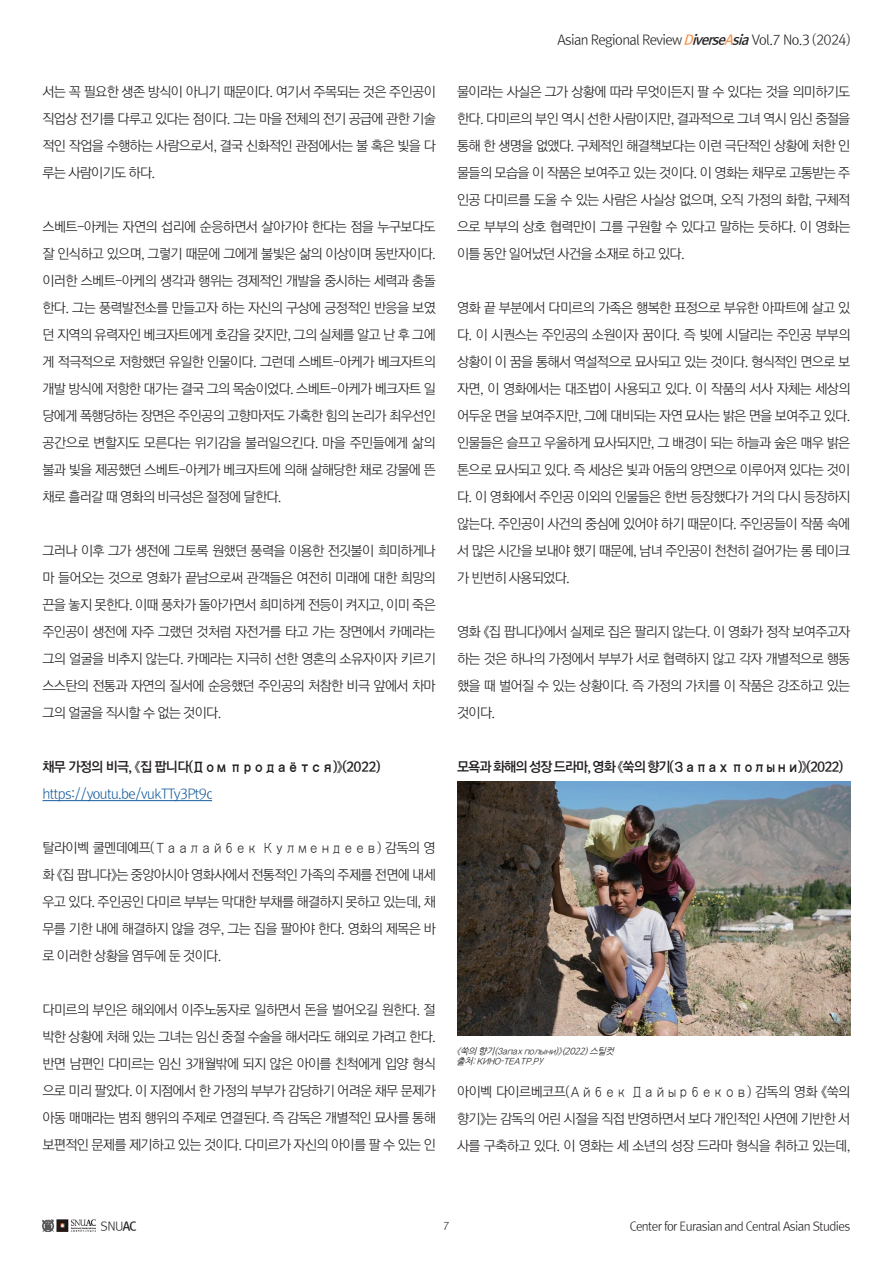
<style>
.page{position:relative;width:893px;height:1263px;background:#fff}
.page>*{position:absolute;margin:0;border:0;box-sizing:border-box;transform-origin:0 0}
.t1{font:13.5px/27px "Rix Go L";letter-spacing:-.05em;color:#231f20;text-align:justify}
.t2{font:13.5px "Rix Go B";letter-spacing:-.075em;color:#231f20}
.t3{font:13.5px "Rix Go B";letter-spacing:-.05em;color:#231f20}
.t4{font:13.5px "Rix Go L";letter-spacing:-.05em;color:#175d9e}
.t5{font:12px "Rix Go L";letter-spacing:-.05em;color:#231f20}
.t6{font:10.5px "Rix Go L";color:#231f20}
.t7{font:italic 9px/10.8px "Nanum Gothic";color:#231f20}
.s1{font-family:"Rix Go B";font-style:italic;color:#f69450}
.s2{font-family:"Rix Go B";font-style:italic}
.s3{font-family:"Rix Go B"}
</style>
<div class="page">
<img style="left:43px;top:1220px;width:53px;height:12px">
<hr style="left:43px;top:800px;width:169px;height:1px;background:#175d9e">
<img style="left:457px;top:781px;width:393px;height:255px">
<p class="t1" style="left:43px;top:78px;width:395px">서는 꼭 필요한 생존 방식이 아니기 때문이다. 여기서 주목되는 것은 주인공이 직업상 전기를 다루고 있다는 점이다. 그는 마을 전체의 전기 공급에 관한 기술 적인 작업을 수행하는 사람으로서, 결국 신화적인 관점에서는 불 혹은 빛을 다 루는 사람이기도 하다.</p>
<p class="t1" style="left:43px;top:213px;width:395px">스베트-아케는 자연의 섭리에 순응하면서 살아가야 한다는 점을 누구보다도 잘 인식하고 있으며, 그렇기 때문에 그에게 불빛은 삶의 이상이며 동반자이다. 이러한 스베트-아케의 생각과 행위는 경제적인 개발을 중시하는 세력과 충돌 한다. 그는 풍력발전소를 만들고자 하는 자신의 구상에 긍정적인 반응을 보였 던 지역의 유력자인 베크자트에게 호감을 갖지만, 그의 실체를 알고 난 후 그에 게 적극적으로 저항했던 유일한 인물이다. 그런데 스베트-아케가 베크자트의 개발 방식에 저항한 대가는 결국 그의 목숨이었다. 스베트-아케가 베크자트 일 당에게 폭행당하는 장면은 주인공의 고향마저도 가혹한 힘의 논리가 최우선인 공간으로 변할지도 모른다는 위기감을 불러일으킨다. 마을 주민들에게 삶의 불과 빛을 제공했던 스베트-아케가 베크자트에 의해 살해당한 채로 강물에 뜬 채로 흘러갈 때 영화의 비극성은 절정에 달한다.</p>
<p class="t1" style="left:43px;top:537px;width:395px">그러나 이후 그가 생전에 그토록 원했던 풍력을 이용한 전깃불이 희미하게나 마 들어오는 것으로 영화가 끝남으로써 관객들은 여전히 미래에 대한 희망의 끈을 놓지 못한다. 이때 풍차가 돌아가면서 희미하게 전등이 켜지고, 이미 죽은 주인공이 생전에 자주 그랬던 것처럼 자전거를 타고 가는 장면에서 카메라는 그의 얼굴을 비추지 않는다. 카메라는 지극히 선한 영혼의 소유자이자 키르기 스스탄의 전통과 자연의 질서에 순응했던 주인공의 처참한 비극 앞에서 차마 그의 얼굴을 직시할 수 없는 것이다.</p>
<p class="t3" style="left:43px;top:758px;width:339px">채무 가정의 비극, 《집 팝니다(Дом продаётся)》(2022)</p>
<p class="t4" style="left:43px;top:785px;width:172px">https://youtu.be/vukTTy3Pt9c</p>
<p class="t1" style="left:43px;top:834px;width:395px">탈라이벡 쿨멘데예프(Таалайбек Кулмендеев) 감독의 영 화 《집 팝니다》는 중앙아시아 영화사에서 전통적인 가족의 주제를 전면에 내세 우고 있다. 주인공인 다미르 부부는 막대한 부채를 해결하지 못하고 있는데, 채 무를 기한 내에 해결하지 않을 경우, 그는 집을 팔아야 한다. 영화의 제목은 바 로 이러한 상황을 염두에 둔 것이다.</p>
<p class="t1" style="left:43px;top:996px;width:395px">다미르의 부인은 해외에서 이주노동자로 일하면서 돈을 벌어오길 원한다. 절 박한 상황에 처해 있는 그녀는 임신 중절 수술을 해서라도 해외로 가려고 한다. 반면 남편인 다미르는 임신 3개월밖에 되지 않은 아이를 친척에게 입양 형식 으로 미리 팔았다. 이 지점에서 한 가정의 부부가 감당하기 어려운 채무 문제가 아동 매매라는 범죄 행위의 주제로 연결된다. 즉 감독은 개별적인 묘사를 통해 보편적인 문제를 제기하고 있는 것이다. 다미르가 자신의 아이를 팔 수 있는 인</p>
<p class="t1" style="left:557px;top:26px;width:294px">Asian Regional Review <span class="s1">D</span><span class="s2">iverse</span><span class="s1">A</span><span class="s2">sia</span> Vol.7 No.3 (2024)</p>
<p class="t1" style="left:457px;top:78px;width:395px">물이라는 사실은 그가 상황에 따라 무엇이든지 팔 수 있다는 것을 의미하기도 한다. 다미르의 부인 역시 선한 사람이지만, 결과적으로 그녀 역시 임신 중절을 통해 한 생명을 없앴다. 구체적인 해결책보다는 이런 극단적인 상황에 처한 인 물들의 모습을 이 작품은 보여주고 있는 것이다. 이 영화는 채무로 고통받는 주 인공 다미르를 도울 수 있는 사람은 사실상 없으며, 오직 가정의 화합, 구체적 으로 부부의 상호 협력만이 그를 구원할 수 있다고 말하는 듯하다. 이 영화는 이틀 동안 일어났던 사건을 소재로 하고 있다.</p>
<p class="t1" style="left:457px;top:294px;width:395px">영화 끝 부분에서 다미르의 가족은 행복한 표정으로 부유한 아파트에 살고 있 다. 이 시퀀스는 주인공의 소원이자 꿈이다. 즉 빚에 시달리는 주인공 부부의 상황이 이 꿈을 통해서 역설적으로 묘사되고 있는 것이다. 형식적인 면으로 보 자면, 이 영화에서는 대조법이 사용되고 있다. 이 작품의 서사 자체는 세상의 어두운 면을 보여주지만, 그에 대비되는 자연 묘사는 밝은 면을 보여주고 있다. 인물들은 슬프고 우울하게 묘사되지만, 그 배경이 되는 하늘과 숲은 매우 밝은 톤으로 묘사되고 있다. 즉 세상은 빛과 어둠의 양면으로 이루어져 있다는 것이 다. 이 영화에서 주인공 이외의 인물들은 한번 등장했다가 거의 다시 등장하지 않는다. 주인공이 사건의 중심에 있어야 하기 때문이다. 주인공들이 작품 속에 서 많은 시간을 보내야 했기 때문에, 남녀 주인공이 천천히 걸어가는 롱 테이크 가 빈번히 사용되었다.</p>
<p class="t1" style="left:457px;top:618px;width:395px">영화 《집 팝니다》에서 실제로 집은 팔리지 않는다. 이 영화가 정작 보여주고자 하는 것은 하나의 가정에서 부부가 서로 협력하지 않고 각자 개별적으로 행동 했을 때 벌어질 수 있는 상황이다. 즉 가정의 가치를 이 작품은 강조하고 있는 것이다.</p>
<p class="t2" style="left:457px;top:758px;width:387px">모욕과 화해의 성장 드라마, 영화 《쑥의 향기(Запах полыни)》(2022)</p>
<p class="t7" style="left:456px;top:1045px;width:161px">《쑥의 향기(Запахполыни)》(2022)스틸컷 출처:КИНО-ТЕАТР.РУ</p>
<p class="t1" style="left:457px;top:1077px;width:395px">아이벡 다이르베코프(Айбек Дайырбеков) 감독의 영화 《쑥의 향기》는 감독의 어린 시절을 직접 반영하면서 보다 개인적인 사연에 기반한 서 사를 구축하고 있다. 이 영화는 세 소년의 성장 드라마 형식을 취하고 있는데,</p>
<p class="t5" style="left:101px;top:1218px;width:38px">SNU<span class="s3">AC</span></p>
<p class="t6" style="left:443px;top:1218px;width:8px">7</p>
<p class="t5" style="left:630px;top:1218px;width:222px">Center for Eurasian and Central Asian Studies</p>
</div>
